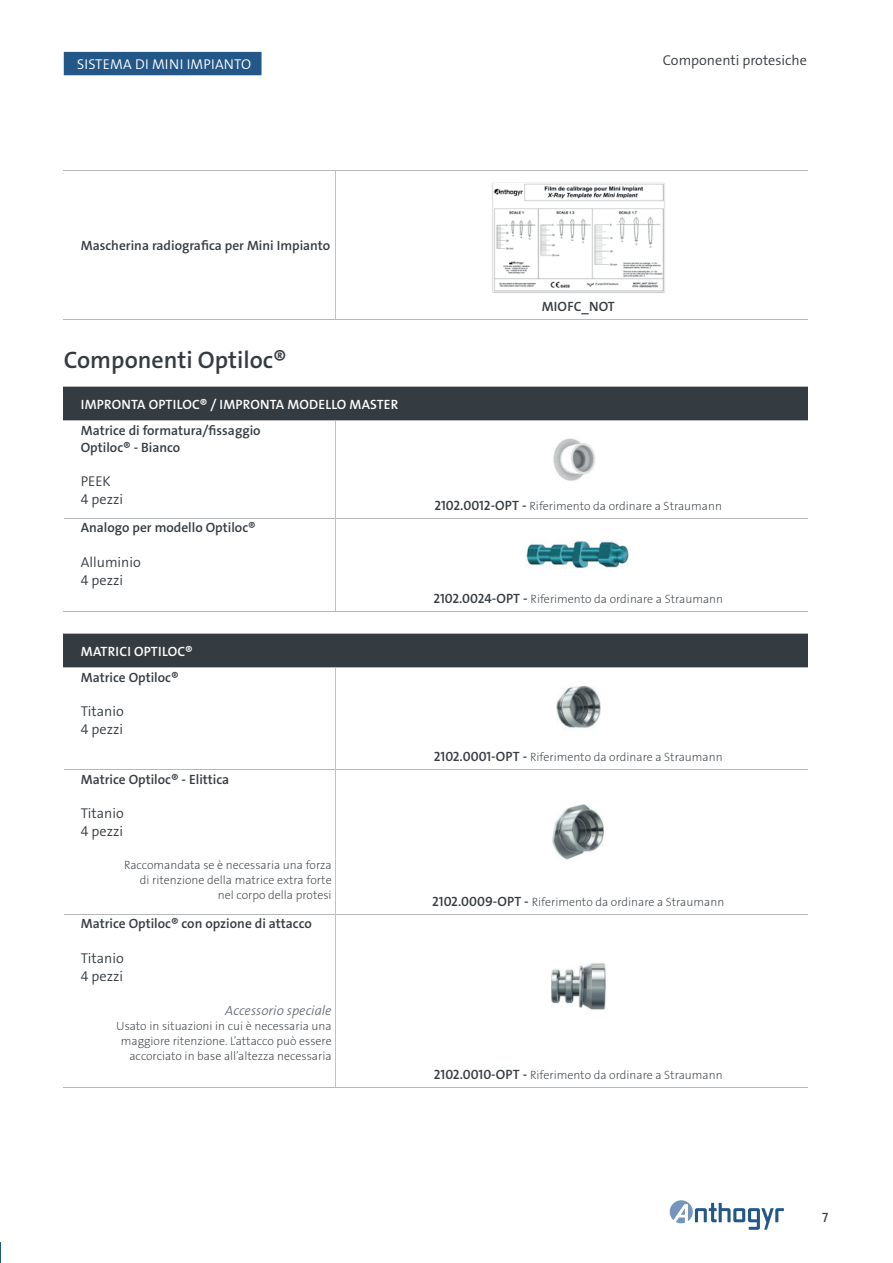
<style>
.page{position:relative;width:893px;height:1263px;background:#fff}
.page>*{position:absolute;margin:0;border:0;box-sizing:border-box;transform-origin:0 0}
.t1{font:24px "The Sans LP6 Se Bld";color:#353c41}
.t2{font:14.25px/18px "The Sans LP4 Se Lig";color:#353c41}
.t3{font:14.25px "The Sans LP4 Se Lig";letter-spacing:.015em;color:#fff}
.t4{font:13.5px/16.5px "The Sans LP6 Se Bld";color:#353c41}
.t5{font:13.5px "The Sans LP6 Se Bld";letter-spacing:.015em;color:#fff}
.t6{font:13.5px "The Sans LP4 Se Lig IT";color:#6f757b}
.t7{font:13.5px "The Sans LP5 Plain";color:#353c41}
.t8{font:12px/15px "The Sans LP2 Ex Lig";color:#353c41;text-align:right}
.s1{font-family:"The Sans LP6 Se Bld";font-size:13.5px}
</style>
<div class="page">
<svg style="left:670px;top:1200px;width:114px;height:30px"></svg>
<svg style="left:0;top:1242px;width:1px;height:21px"></svg>
<hr style="left:336px;top:170px;width:472px;height:1px;background:#b4b8b8">
<hr style="left:64px;top:170px;width:272px;height:1px;background:#b4b8b8">
<hr style="left:336px;top:170px;width:1px;height:149px;background:#c0c3c3">
<hr style="left:64px;top:319px;width:272px;height:1px;background:#b4b8b8">
<hr style="left:336px;top:319px;width:472px;height:1px;background:#b4b8b8">
<img style="left:492px;top:182px;width:173px;height:111px">
<div style="left:64px;top:387px;width:744px;height:34px;background:#353c41"></div>
<hr style="left:64px;top:387px;width:272px;height:1px;background:#b4b8b8">
<hr style="left:336px;top:387px;width:472px;height:1px;background:#b4b8b8">
<hr style="left:64px;top:421px;width:272px;height:1px;background:#b4b8b8">
<hr style="left:336px;top:421px;width:472px;height:1px;background:#b4b8b8">
<hr style="left:336px;top:518px;width:472px;height:1px;background:#b4b8b8">
<hr style="left:64px;top:518px;width:272px;height:1px;background:#b4b8b8">
<hr style="left:336px;top:421px;width:1px;height:97px;background:#c0c3c3">
<hr style="left:336px;top:518px;width:1px;height:93px;background:#c0c3c3">
<hr style="left:64px;top:611px;width:272px;height:1px;background:#b4b8b8">
<hr style="left:336px;top:611px;width:472px;height:1px;background:#b4b8b8">
<img style="left:553px;top:438px;width:42px;height:43px">
<img style="left:526px;top:540px;width:103px;height:29px">
<div style="left:64px;top:634px;width:744px;height:34px;background:#353c41"></div>
<hr style="left:64px;top:633px;width:272px;height:1px;background:#b4b8b8">
<hr style="left:336px;top:633px;width:472px;height:1px;background:#b4b8b8">
<hr style="left:64px;top:667px;width:272px;height:1px;background:#b4b8b8">
<hr style="left:336px;top:667px;width:472px;height:1px;background:#b4b8b8">
<hr style="left:336px;top:769px;width:472px;height:1px;background:#b4b8b8">
<hr style="left:336px;top:914px;width:472px;height:1px;background:#b4b8b8">
<hr style="left:64px;top:769px;width:272px;height:1px;background:#b4b8b8">
<hr style="left:64px;top:914px;width:272px;height:1px;background:#b4b8b8">
<hr style="left:336px;top:668px;width:1px;height:101px;background:#c0c3c3">
<hr style="left:336px;top:769px;width:1px;height:145px;background:#c0c3c3">
<hr style="left:336px;top:914px;width:1px;height:173px;background:#c0c3c3">
<hr style="left:64px;top:1087px;width:272px;height:1px;background:#b4b8b8">
<hr style="left:336px;top:1087px;width:472px;height:1px;background:#b4b8b8">
<img style="left:556px;top:686px;width:44px;height:42px">
<img style="left:552px;top:804px;width:53px;height:56px">
<img style="left:551px;top:963px;width:54px;height:47px">
<div style="left:64px;top:52px;width:197px;height:23px;background:#225787"></div>
<div style="left:78px;top:59px;width:173px;height:10px;background:#225787"></div>
<p class="t3" style="left:77px;top:55px;width:176px">SISTEMA DI MINI IMPIANTO</p>
<p class="t2" style="left:663px;top:51px;width:146px">Componenti protesiche</p>
<p class="t4" style="left:81px;top:237px;width:251px">Mascherina radiografica per Mini Impianto</p>
<h1 class="t1" style="left:64px;top:344px;width:225px">Componenti Optiloc®</h1>
<p class="t5" style="left:81px;top:396px;width:319px">IMPRONTA OPTILOC® / IMPRONTA MODELLO MASTER</p>
<p class="t4" style="left:81px;top:422px;width:181px">Matrice di formatura/fissaggio<br>Optiloc® - Bianco</p>
<p class="t2" style="left:81px;top:472px;width:44px">PEEK<br>4 pezzi</p>
<p class="t4" style="left:81px;top:520px;width:176px">Analogo per modello Optiloc®</p>
<p class="t2" style="left:81px;top:553px;width:62px">Alluminio<br>4 pezzi</p>
<p class="t5" style="left:81px;top:642px;width:113px">MATRICI OPTILOC®</p>
<p class="t4" style="left:81px;top:669px;width:99px">Matrice Optiloc®</p>
<p class="t2" style="left:81px;top:703px;width:45px">Titanio<br>4 pezzi</p>
<p class="t4" style="left:81px;top:771px;width:150px">Matrice Optiloc® - Elittica</p>
<p class="t2" style="left:81px;top:804px;width:45px">Titanio<br>4 pezzi</p>
<p class="t8" style="left:124px;top:858px;width:209px">Raccomandata se è necessaria una forza di ritenzione della matrice extra forte nel corpo della protesi</p>
<p class="t4" style="left:81px;top:916px;width:232px">Matrice Optiloc® con opzione di attacco</p>
<p class="t2" style="left:81px;top:949px;width:45px">Titanio<br>4 pezzi</p>
<p class="t6" style="left:225px;top:1002px;width:108px">Accessorio speciale</p>
<p class="t8" style="left:116px;top:1019px;width:217px">Usato in situazioni in cui è necessaria una maggiore ritenzione. L’attacco può essere accorciato in base all’altezza necessaria</p>
<p class="t4" style="left:542px;top:298px;width:75px">MIOFC_NOT</p>
<p class="t8" style="left:435px;top:498px;width:289px"><span class="s1">2102.0012-OPT -</span> Riferimento da ordinare a Straumann</p>
<p class="t8" style="left:433px;top:592px;width:291px"><span class="s1">2102.0024-OPT -</span> Riferimento da ordinare a Straumann</p>
<p class="t8" style="left:434px;top:749px;width:290px"><span class="s1">2102.0001-OPT -</span> Riferimento da ordinare a Straumann</p>
<p class="t8" style="left:432px;top:894px;width:293px"><span class="s1">2102.0009-OPT -</span> Riferimento da ordinare a Straumann</p>
<p class="t8" style="left:434px;top:1067px;width:290px"><span class="s1">2102.0010-OPT -</span> Riferimento da ordinare a Straumann</p>
<p class="t7" style="left:822px;top:1208px;width:8px">7</p>
</div>
